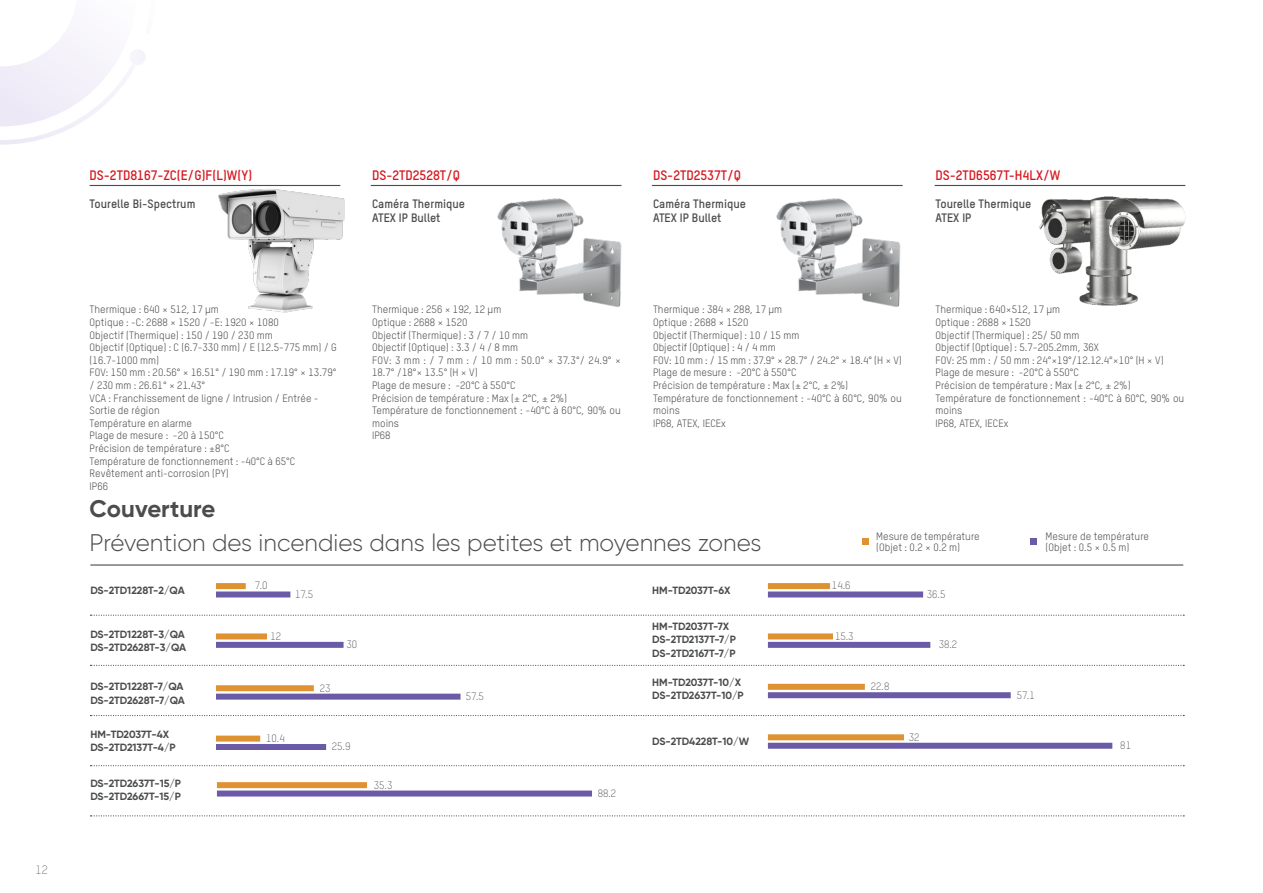
<style>
.page{position:relative;width:1263px;height:893px;background:#fff}
.page>*{position:absolute;margin:0;border:0;box-sizing:border-box;transform-origin:0 0}
.t1{font:300 24px "Gilroy";color:#4b4c4d}
.t2{font:700 24px "Gilroy";color:#4b4c4d}
.t3{font:700 13.5px "TSTARPRO";color:#d7171f}
.t4{font:700 12px "TSTARPRO";color:#4b4c4d}
.t5{font:300 12px "TSTARPRO";color:#6c6d70}
.t6{font:10.5px/12.6px "TSTARPRO";color:#4b4c4d}
.t7{font:700 10.5px "Gilroy";letter-spacing:-.01em;color:#4b4c4d}
.t8{font:300 10.5px "TSTARPRO";color:#4b4c4d}
</style>
<div class="page">
<svg style="left:0;top:35px;width:127px;height:110px"></svg>
<div style="left:129px;top:49px;width:17px;height:16px;background:#f6f4fb;border-radius:50%"></div>
<svg style="left:90px;top:665px;width:1094px;height:1px"></svg>
<svg style="left:90px;top:615px;width:1094px;height:1px"></svg>
<hr style="left:90px;top:564px;width:1093px;height:2px;background:#4b4c4d">
<svg style="left:90px;top:715px;width:1094px;height:1px"></svg>
<svg style="left:90px;top:765px;width:1094px;height:1px"></svg>
<svg style="left:90px;top:815px;width:1094px;height:1px"></svg>
<div style="left:216px;top:633px;width:51px;height:6px;background:#de9231"></div>
<div style="left:216px;top:583px;width:30px;height:6px;background:#de9231"></div>
<div style="left:216px;top:591px;width:74px;height:6px;background:#6b5ba7"></div>
<div style="left:216px;top:642px;width:128px;height:6px;background:#6b5ba7"></div>
<div style="left:216px;top:694px;width:244px;height:6px;background:#6b5ba7"></div>
<div style="left:216px;top:685px;width:98px;height:6px;background:#de9231"></div>
<div style="left:216px;top:736px;width:44px;height:6px;background:#de9231"></div>
<div style="left:216px;top:744px;width:110px;height:6px;background:#6b5ba7"></div>
<div style="left:768px;top:583px;width:62px;height:6px;background:#de9231"></div>
<div style="left:768px;top:633px;width:65px;height:6px;background:#de9231"></div>
<div style="left:768px;top:684px;width:97px;height:6px;background:#de9231"></div>
<div style="left:768px;top:591px;width:155px;height:6px;background:#6b5ba7"></div>
<div style="left:768px;top:642px;width:162px;height:6px;background:#6b5ba7"></div>
<div style="left:768px;top:692px;width:243px;height:6px;background:#6b5ba7"></div>
<div style="left:768px;top:734px;width:136px;height:6px;background:#de9231"></div>
<div style="left:768px;top:743px;width:344px;height:6px;background:#6b5ba7"></div>
<div style="left:217px;top:782px;width:150px;height:6px;background:#de9231"></div>
<div style="left:217px;top:790px;width:375px;height:6px;background:#6b5ba7"></div>
<hr style="left:371px;top:185px;width:250px;height:1px;background:#4b4c4d">
<hr style="left:652px;top:185px;width:251px;height:1px;background:#4b4c4d">
<hr style="left:935px;top:185px;width:250px;height:1px;background:#4b4c4d">
<hr style="left:90px;top:185px;width:250px;height:1px;background:#4b4c4d">
<img style="left:758px;top:184px;width:145px;height:123px">
<img style="left:479px;top:184px;width:143px;height:123px">
<img style="left:1039px;top:184px;width:147px;height:122px">
<svg style="left:862px;top:539px;width:6px;height:6px"></svg>
<svg style="left:1031px;top:539px;width:6px;height:6px"></svg>
<img style="left:219px;top:189px;width:126px;height:124px">
<p class="t5" style="left:36px;top:862px;width:14px">12</p>
<p class="t3" style="left:90px;top:165px;width:164px">DS-2TD8167-ZC(E/G)F(L)W(Y)</p>
<p class="t3" style="left:372px;top:165px;width:90px">DS-2TD2528T/Q</p>
<p class="t3" style="left:653px;top:165px;width:90px">DS-2TD2537T/Q</p>
<p class="t3" style="left:935px;top:165px;width:126px">DS-2TD6567T-H4LX/W</p>
<p class="t4" style="left:90px;top:196px;width:107px">Tourelle Bi-Spectrum</p>
<p class="t4" style="left:372px;top:196px;width:94px">Caméra Thermique</p>
<p class="t4" style="left:372px;top:209px;width:70px">ATEX IP Bullet</p>
<p class="t4" style="left:653px;top:196px;width:94px">Caméra Thermique</p>
<p class="t4" style="left:653px;top:209px;width:70px">ATEX IP Bullet</p>
<p class="t4" style="left:935px;top:196px;width:97px">Tourelle Thermique</p>
<p class="t4" style="left:935px;top:209px;width:37px">ATEX IP</p>
<p class="t6" style="left:90px;top:303px;width:131px">Thermique : 640 × 512, 17 μm</p>
<p class="t6" style="left:90px;top:316px;width:191px">Optique : -C: 2688 × 1520 / -E: 1920 × 1080</p>
<p class="t6" style="left:90px;top:328px;width:185px">Objectif (Thermique) : 150 / 190 / 230 mm</p>
<p class="t6" style="left:90px;top:341px;width:249px">Objectif (Optique) : C (6.7-330 mm) / E (12.5-775 mm) / G (16.7-1000 mm)</p>
<p class="t6" style="left:90px;top:366px;width:248px">FOV: 150 mm : 20.56° × 16.51° / 190 mm : 17.19° × 13.79° / 230 mm : 26.61° × 21.43°</p>
<p class="t6" style="left:90px;top:391px;width:231px">VCA : Franchissement de ligne / Intrusion / Entrée -<br>Sortie de région</p>
<p class="t6" style="left:90px;top:416px;width:104px">Température en alarme</p>
<p class="t6" style="left:90px;top:429px;width:136px">Plage de mesure : -20 à 150°C</p>
<p class="t6" style="left:90px;top:442px;width:142px">Précision de température : ±8°C</p>
<p class="t6" style="left:90px;top:454px;width:207px">Température de fonctionnement : -40°C à 65°C</p>
<p class="t6" style="left:90px;top:467px;width:141px">Revêtement anti-corrosion (PY)</p>
<p class="t6" style="left:90px;top:479px;width:20px">IP66</p>
<p class="t6" style="left:372px;top:303px;width:131px">Thermique : 256 × 192, 12 μm</p>
<p class="t6" style="left:372px;top:316px;width:97px">Optique : 2688 × 1520</p>
<p class="t6" style="left:372px;top:328px;width:158px">Objectif (Thermique) : 3 / 7 / 10 mm</p>
<p class="t6" style="left:372px;top:341px;width:148px">Objectif (Optique) : 3.3 / 4 / 8 mm</p>
<p class="t6" style="left:372px;top:353px;width:250px">FOV: 3 mm : / 7 mm : / 10 mm : 50.0° × 37.3°/ 24.9° ×<br>18.7° /18°× 13.5° (H × V)</p>
<p class="t6" style="left:372px;top:379px;width:145px">Plage de mesure : -20°C à 550°C</p>
<p class="t6" style="left:372px;top:391px;width:197px">Précision de température : Max (± 2°C, ± 2%)</p>
<p class="t6" style="left:372px;top:404px;width:250px">Température de fonctionnement : -40°C à 60°C, 90% ou moins</p>
<p class="t6" style="left:372px;top:429px;width:20px">IP68</p>
<p class="t6" style="left:653px;top:303px;width:131px">Thermique : 384 × 288, 17 μm</p>
<p class="t6" style="left:653px;top:316px;width:97px">Optique : 2688 × 1520</p>
<p class="t6" style="left:653px;top:328px;width:148px">Objectif (Thermique) : 10 / 15 mm</p>
<p class="t6" style="left:653px;top:341px;width:124px">Objectif (Optique) : 4 / 4 mm</p>
<p class="t6" style="left:653px;top:353px;width:250px">FOV: 10 mm : / 15 mm : 37.9° × 28.7° / 24.2° × 18.4° (H × V)</p>
<p class="t6" style="left:653px;top:366px;width:145px">Plage de mesure : -20°C à 550°C</p>
<p class="t6" style="left:653px;top:379px;width:197px">Précision de température : Max (± 2°C, ± 2%)</p>
<p class="t6" style="left:653px;top:391px;width:250px">Température de fonctionnement : -40°C à 60°C, 90% ou moins</p>
<p class="t6" style="left:653px;top:416px;width:74px">IP68, ATEX, IECEx</p>
<p class="t6" style="left:935px;top:303px;width:126px">Thermique : 640×512, 17 μm</p>
<p class="t6" style="left:935px;top:316px;width:97px">Optique : 2688 × 1520</p>
<p class="t6" style="left:935px;top:328px;width:145px">Objectif (Thermique) : 25/ 50 mm</p>
<p class="t6" style="left:935px;top:341px;width:165px">Objectif (Optique) : 5.7-205.2mm, 36X</p>
<p class="t6" style="left:935px;top:353px;width:230px">FOV: 25 mm : / 50 mm : 24°×19°/12.12.4°×10° (H × V)</p>
<p class="t6" style="left:935px;top:366px;width:145px">Plage de mesure : -20°C à 550°C</p>
<p class="t6" style="left:935px;top:379px;width:197px">Précision de température : Max (± 2°C, ± 2%)</p>
<p class="t6" style="left:935px;top:391px;width:250px">Température de fonctionnement : -40°C à 60°C, 90% ou moins</p>
<p class="t6" style="left:935px;top:416px;width:74px">IP68, ATEX, IECEx</p>
<p class="t2" style="left:90px;top:493px;width:127px">Couverture</p>
<p class="t1" style="left:90px;top:528px;width:673px">Prévention des incendies dans les petites et moyennes zones</p>
<p class="t6" style="left:876px;top:529px;width:105px">Mesure de température</p>
<p class="t6" style="left:876px;top:540px;width:85px">(Objet : 0.2 × 0.2 m)</p>
<p class="t6" style="left:1045px;top:530px;width:105px;line-height:11.2px">Mesure de température (Objet : 0.5 × 0.5 m)</p>
<p class="t8" style="left:255px;top:579px;width:14px">7.0</p>
<p class="t7" style="left:90px;top:584px;width:96px">DS-2TD1228T-2/QA</p>
<p class="t8" style="left:295px;top:587px;width:20px">17.5</p>
<p class="t8" style="left:832px;top:579px;width:20px">14.6</p>
<p class="t7" style="left:652px;top:584px;width:80px">HM-TD2037T-6X</p>
<p class="t8" style="left:927px;top:587px;width:20px">36.5</p>
<p class="t7" style="left:90px;top:627px;width:96px">DS-2TD1228T-3/QA</p>
<p class="t7" style="left:90px;top:641px;width:97px">DS-2TD2628T-3/QA</p>
<p class="t8" style="left:347px;top:638px;width:12px">30</p>
<p class="t8" style="left:270px;top:629px;width:12px">12</p>
<p class="t7" style="left:652px;top:619px;width:79px">HM-TD2037T-7X</p>
<p class="t7" style="left:652px;top:633px;width:85px">DS-2TD2137T-7/P</p>
<p class="t7" style="left:652px;top:646px;width:85px">DS-2TD2167T-7/P</p>
<p class="t8" style="left:835px;top:629px;width:20px">15.3</p>
<p class="t8" style="left:939px;top:638px;width:20px">38.2</p>
<p class="t7" style="left:90px;top:680px;width:95px">DS-2TD1228T-7/QA</p>
<p class="t7" style="left:90px;top:693px;width:96px">DS-2TD2628T-7/QA</p>
<p class="t7" style="left:90px;top:727px;width:80px">HM-TD2037T-4X</p>
<p class="t7" style="left:90px;top:741px;width:87px">DS-2TD2137T-4/P</p>
<p class="t8" style="left:266px;top:731px;width:20px">10.4</p>
<p class="t8" style="left:320px;top:681px;width:12px">23</p>
<p class="t8" style="left:332px;top:740px;width:20px">25.9</p>
<p class="t8" style="left:466px;top:689px;width:20px">57.5</p>
<p class="t7" style="left:652px;top:676px;width:90px">HM-TD2037T-10/X</p>
<p class="t7" style="left:652px;top:689px;width:93px">DS-2TD2637T-10/P</p>
<p class="t8" style="left:871px;top:680px;width:20px">22.8</p>
<p class="t8" style="left:1017px;top:688px;width:20px">57.1</p>
<p class="t8" style="left:909px;top:730px;width:12px">32</p>
<p class="t7" style="left:652px;top:734px;width:99px">DS-2TD4228T-10/W</p>
<p class="t8" style="left:1120px;top:738px;width:12px">81</p>
<p class="t7" style="left:90px;top:776px;width:92px">DS-2TD2637T-15/P</p>
<p class="t7" style="left:90px;top:790px;width:92px">DS-2TD2667T-15/P</p>
<p class="t8" style="left:598px;top:786px;width:20px">88.2</p>
<p class="t8" style="left:374px;top:778px;width:20px">35.3</p>
</div>
